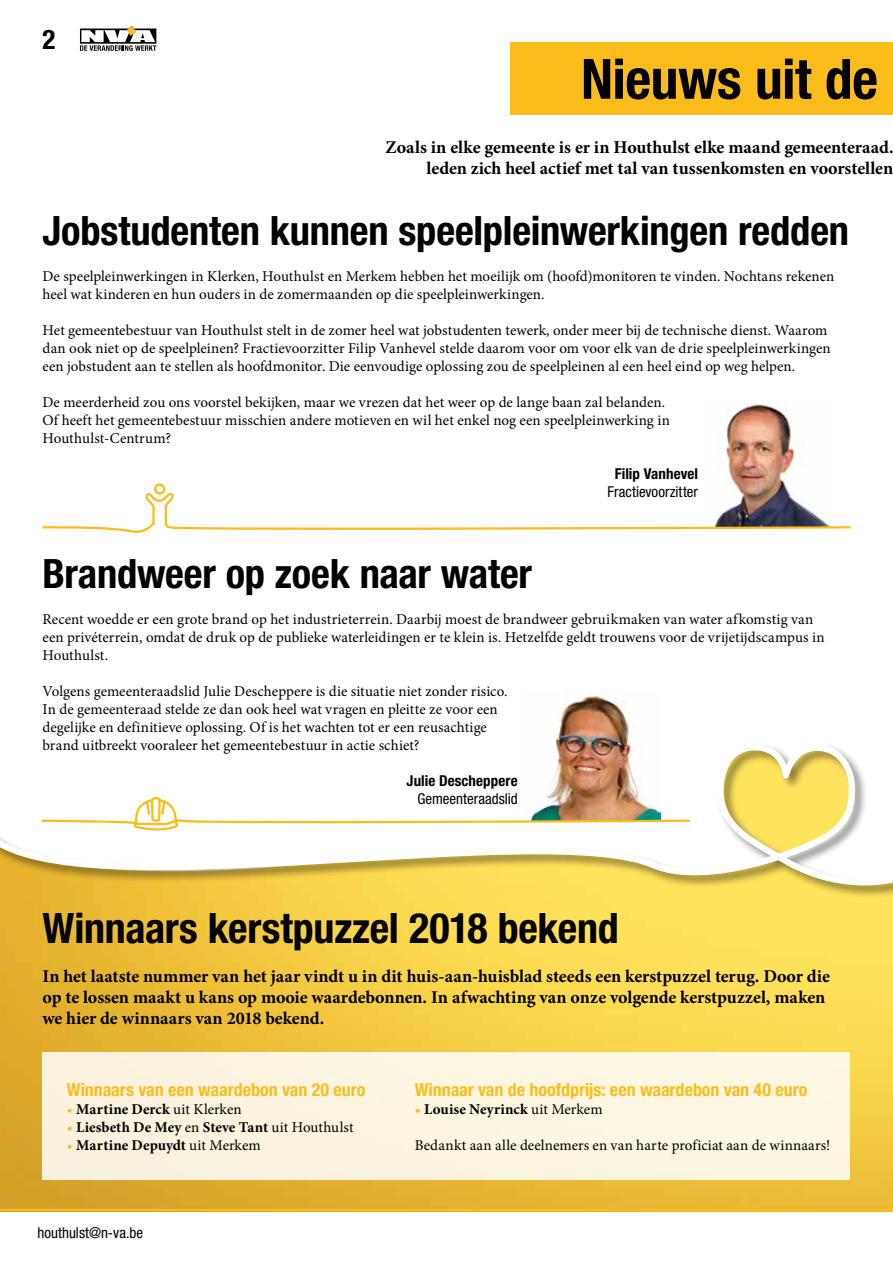
<style>
.page{position:relative;width:893px;height:1263px;background:#fff}
.page>*{position:absolute;margin:0;border:0;box-sizing:border-box;transform-origin:0 0}
.t1{font:700 condensed 55.65px "Helvetica Neue LT Std";letter-spacing:-.01em;color:#000}
.t2{font:700 condensed 42px "Helvetica Neue LT Std";letter-spacing:-.005em;color:#000}
.t3{font:700 condensed 40.5px "Helvetica Neue LT Std";letter-spacing:-.005em;color:#000}
.t4{font:700 condensed 27px "Helvetica Neue LT Std";color:#000}
.t5{font:700 18px/21px "Minion Pro";color:#000}
.t6{font:700 condensed 18px "Helvetica Neue LT Std";color:#fcbd1c}
.t7{font:15px/18px "Minion Pro";color:#000}
.t8{font:700 15px "Minion Pro";letter-spacing:.005em;color:#000}
.t9{font:condensed 15px "Helvetica Neue LT Std";color:#000}
.t10{font:700 condensed 15px "Helvetica Neue LT Std";letter-spacing:.005em;color:#000}
.s1{font-weight:400;color:#fcbd1c}
.s2{font-weight:400}
</style>
<div class="page">
<img style="left:0;top:911px;width:893px;height:301px">
<img style="left:718px;top:401px;width:77px;height:81px">
<img style="left:555px;top:692px;width:75px;height:49px">
<div style="left:43px;top:1052px;width:807px;height:128px;background:#fcf5e0"></div>
<div style="left:510px;top:43px;width:383px;height:72px;background:#fcbd1c"></div>
<svg style="left:0;top:741px;width:893px;height:170px"></svg>
<svg style="left:42px;top:482px;width:809px;height:51px"></svg>
<svg style="left:40px;top:796px;width:651px;height:36px"></svg>
<svg style="left:0;top:1173px;width:893px;height:38px"></svg>
<svg style="left:80px;top:26px;width:76px;height:25px"></svg>
<h3 class="t4" style="left:43px;top:23px;width:14px">2</h3>
<h1 class="t1" style="left:581px;top:45px;width:298px">Nieuws uit de</h1>
<p class="t5" style="left:385px;top:137px;width:510px;text-align:right">Zoals in elke gemeente is er in Houthulst elke maand gemeenteraad. leden zich heel actief met tal van tussenkomsten en voorstellen</p>
<h3 class="t3" style="left:43px;top:206px;width:808px">Jobstudenten kunnen speelpleinwerkingen redden</h3>
<p class="t7" style="left:43px;top:267px;width:793px">De speelpleinwerkingen in Klerken, Houthulst en Merkem hebben het moeilijk om (hoofd)monitoren te vinden. Nochtans rekenen heel wat kinderen en hun ouders in de zomermaanden op die speelpleinwerkingen.</p>
<p class="t7" style="left:43px;top:321px;width:790px">Het gemeentebestuur van Houthulst stelt in de zomer heel wat jobstudenten tewerk, onder meer bij de technische dienst. Waarom dan ook niet op de speelpleinen? Fractievoorzitter Filip Vanhevel stelde daarom voor om voor elk van de drie speelpleinwerkingen een jobstudent aan te stellen als hoofdmonitor. Die eenvoudige oplossing zou de speelpleinen al een heel eind op weg helpen.</p>
<p class="t7" style="left:43px;top:393px;width:629px">De meerderheid zou ons voorstel bekijken, maar we vrezen dat het weer op de lange baan zal belanden.<br>Of heeft het gemeentebestuur misschien andere motieven en wil het enkel nog een speelpleinwerking in<br>Houthulst-Centrum?</p>
<p class="t10" style="left:615px;top:464px;width:85px">Filip Vanhevel</p>
<p class="t9" style="left:608px;top:483px;width:92px">Fractievoorzitter</p>
<h3 class="t3" style="left:43px;top:549px;width:491px">Brandweer op zoek naar water</h3>
<p class="t7" style="left:43px;top:610px;width:784px">Recent woedde er een grote brand op het industrieterrein. Daarbij moest de brandweer gebruikmaken van water afkomstig van een privéterrein, omdat de druk op de publieke waterleidingen er te klein is. Hetzelfde geldt trouwens voor de vrijetijdscampus in<br>Houthulst.</p>
<p class="t7" style="left:43px;top:682px;width:467px">Volgens gemeenteraadslid Julie Descheppere is die situatie niet zonder risico.<br>In de gemeenteraad stelde ze dan ook heel wat vragen en pleitte ze voor een degelijke en definitieve oplossing. Of is het wachten tot er een reusachtige brand uitbreekt vooraleer het gemeentebestuur in actie schiet?</p>
<p class="t10" style="left:407px;top:771px;width:113px">Julie Descheppere</p>
<p class="t9" style="left:417px;top:790px;width:102px">Gemeenteraadslid</p>
<h2 class="t2" style="left:43px;top:902px;width:578px">Winnaars kerstpuzzel 2018 bekend</h2>
<p class="t5" style="left:43px;top:965px;width:789px">In het laatste nummer van het jaar vindt u in dit huis-aan-huisblad steeds een kerstpuzzel terug. Door die op te lossen maakt u kans op mooie waardebonnen. In afwachting van onze volgende kerstpuzzel, maken we hier de winnaars van 2018 bekend.</p>
<p class="t6" style="left:67px;top:1078px;width:300px">Winnaars van een waardebon van 20 euro</p>
<p class="t8" style="left:67px;top:1098px;width:176px"><span class="s1">•</span> Martine Derck <span class="s2">uit Klerken</span></p>
<p class="t8" style="left:67px;top:1116px;width:288px"><span class="s1">•</span> Liesbeth De Mey <span class="s2">en</span> Steve Tant <span class="s2">uit Houthulst</span></p>
<p class="t8" style="left:67px;top:1134px;width:195px"><span class="s1">•</span> Martine Depuydt <span class="s2">uit Merkem</span></p>
<p class="t9" style="left:38px;top:1224px;width:107px">houthulst@n-va.be</p>
<p class="t6" style="left:415px;top:1078px;width:394px">Winnaar van de hoofdprijs: een waardebon van 40 euro</p>
<p class="t8" style="left:415px;top:1098px;width:189px"><span class="s1">•</span> Louise Neyrinck <span class="s2">uit Merkem</span></p>
<p class="t7" style="left:415px;top:1136px;width:417px">Bedankt aan alle deelnemers en van harte proficiat aan de winnaars!</p>
</div>
